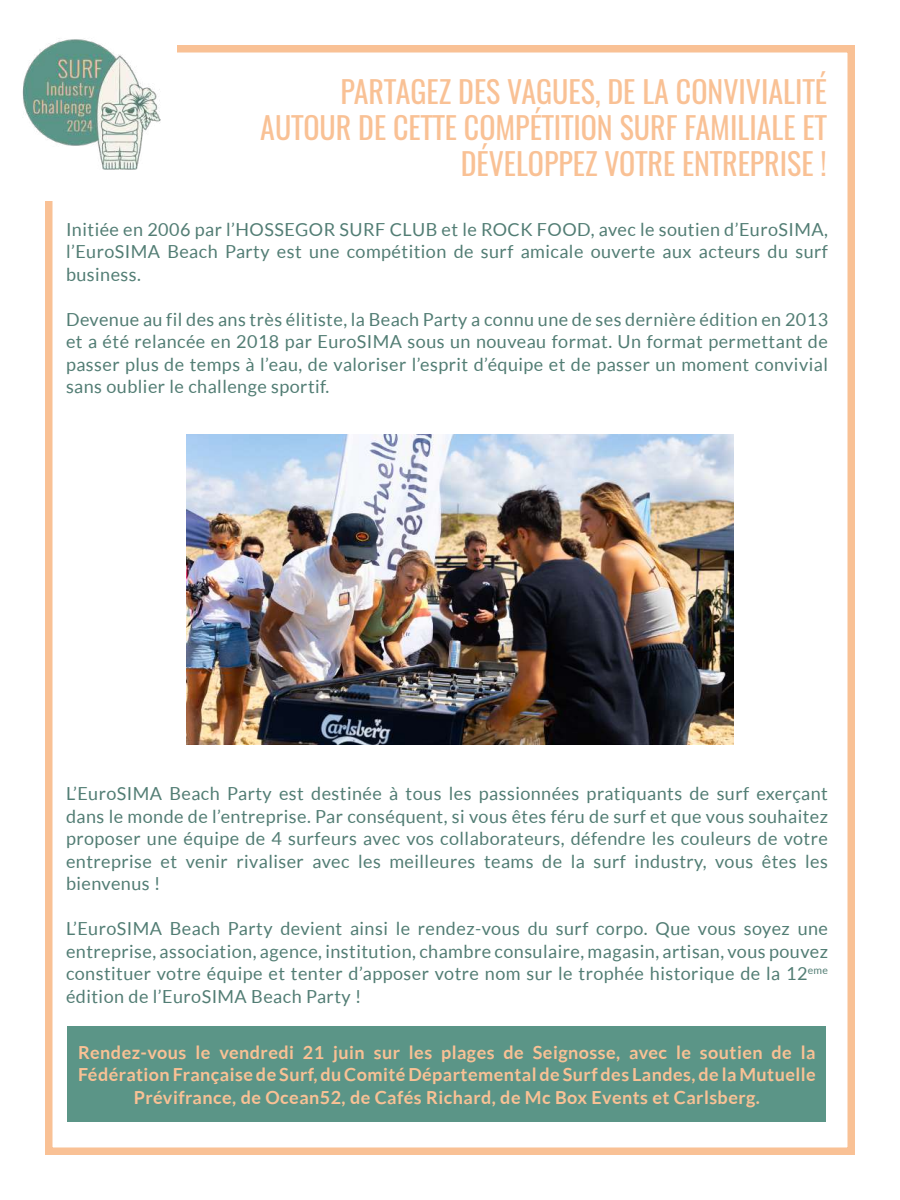
<style>
.page{position:relative;width:900px;height:1200px;background:#fff}
.page>*{position:absolute;margin:0;border:0;box-sizing:border-box;transform-origin:0 0}
.t1{font:30px/36px "Oswald";color:#f9c195;text-align:right}
.t2{font:18px/22.5px "Lato";letter-spacing:.025em;color:#527d74;text-align:justify}
.t3{font:700 18px/22.5px "Lato";letter-spacing:.025em;color:#f9c195;text-align:center}
</style>
<div class="page">
<div style="left:45px;top:45px;width:810px;height:1110px;border:8px solid #f9c195"></div>
<div style="left:18px;top:24px;width:159px;height:177px;background:#fff"></div>
<img style="left:22px;top:38px;width:139px;height:132px">
<div style="left:68px;top:1026px;width:758px;height:96px;background:#5b9587"></div>
<img style="left:186px;top:434px;width:548px;height:311px">
<h1 class="t1" style="left:260px;top:74px;width:568px">PARTAGEZ DES VAGUES, DE LA CONVIVIALITÉ<br>AUTOUR DE CETTE COMPÉTITION SURF FAMILIALE ET<br>DÉVELOPPEZ VOTRE ENTREPRISE !</h1>
<p class="t2" style="left:66px;top:218px;width:764px">Initiée en 2006 par l’HOSSEGOR SURF CLUB et le ROCK FOOD, avec le soutien d’EuroSIMA, l’EuroSIMA Beach Party est une compétition de surf amicale ouverte aux acteurs du surf business.</p>
<p class="t2" style="left:66px;top:308px;width:764px">Devenue au fil des ans très élitiste, la Beach Party a connu une de ses dernière édition en 2013 et a été relancée en 2018 par EuroSIMA sous un nouveau format. Un format permettant de passer plus de temps à l’eau, de valoriser l’esprit d’équipe et de passer un moment convivial sans oublier le challenge sportif.</p>
<p class="t2" style="left:66px;top:782px;width:764px">L’EuroSIMA Beach Party est destinée à tous les passionnées pratiquants de surf exerçant dans le monde de l’entreprise. Par conséquent, si vous êtes féru de surf et que vous souhaitez proposer une équipe de 4 surfeurs avec vos collaborateurs, défendre les couleurs de votre entreprise et venir rivaliser avec les meilleures teams de la surf industry, vous êtes les bienvenus !</p>
<p class="t2" style="left:66px;top:917px;width:764px">L’EuroSIMA Beach Party devient ainsi le rendez-vous du surf corpo. Que vous soyez une entreprise, association, agence, institution, chambre consulaire, magasin, artisan, vous pouvez constituer votre équipe et tenter d’apposer votre nom sur le trophée historique de la 12<sup>eme </sup>édition de l’EuroSIMA Beach Party !</p>
<p class="t3" style="left:78px;top:1040px;width:739px">Rendez-vous le vendredi 21 juin sur les plages de Seignosse, avec le soutien de la<br>Fédération Française de Surf, du Comité Départemental de Surf des Landes, de la Mutuelle<br>Prévifrance, de Ocean52, de Cafés Richard, de Mc Box Events et Carlsberg.</p>
</div>
